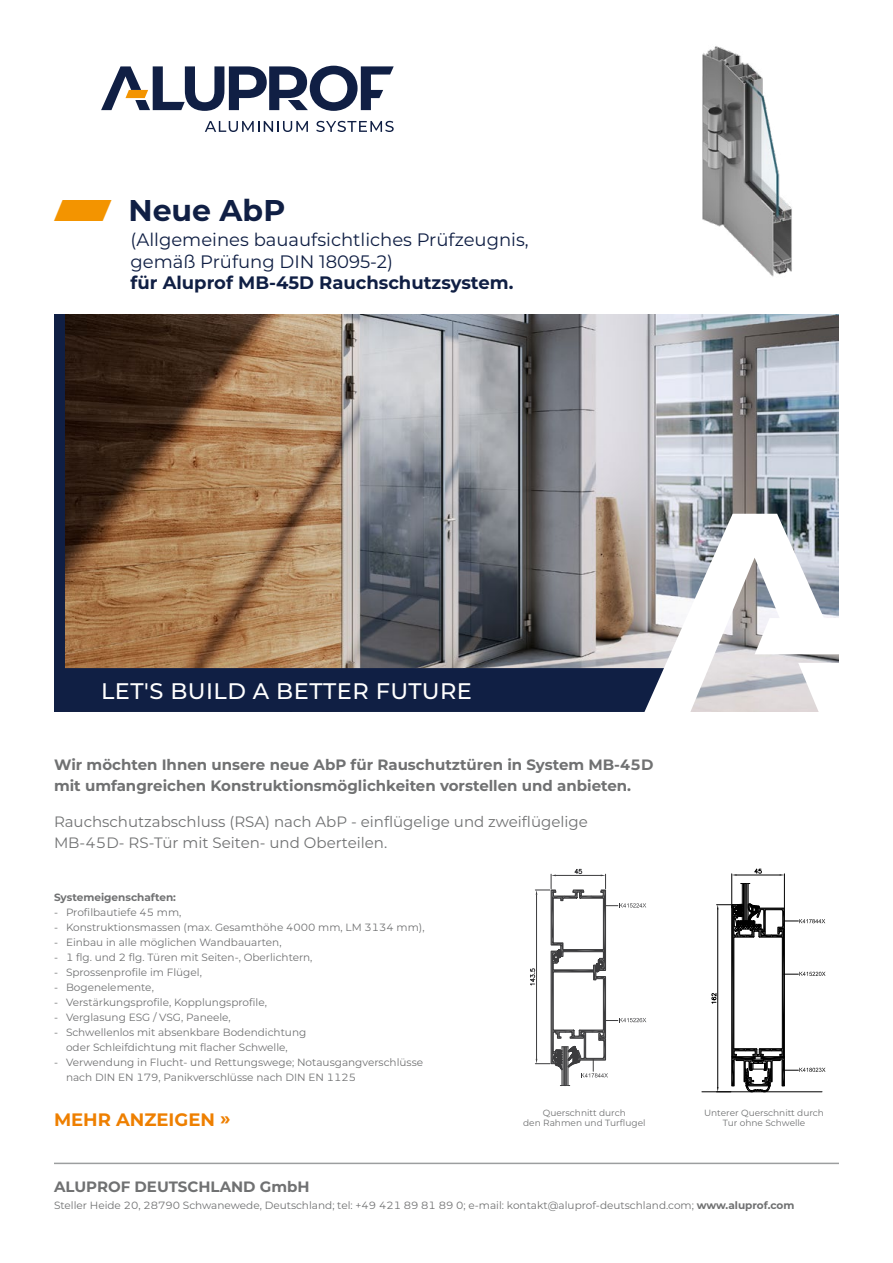
<style>
.page{position:relative;width:893px;height:1263px;background:#fff}
.page>*{position:absolute;margin:0;border:0;box-sizing:border-box;transform-origin:0 0}
.t1{font:700 30px "Montserrat Alu";color:#101f44}
.t2{font:500 22.5px "Montserrat Alu";letter-spacing:.02em;color:#fff}
.t3{font:18px/21.6px "Montserrat Alu";color:#101f44}
.t4{font:700 18px "Montserrat Alu";color:#101f44}
.t5{font:700 18px "Aluprof Sans";color:#ee7f00}
.t6{font:700 15px/21px "Montserrat Alu";color:#707172}
.t7{font:15px/21px "Montserrat Alu";color:#707172}
.t8{font:10.5px/15px "Montserrat Alu";color:#707172}
.t9{font:700 10.5px "Montserrat Alu";color:#707172}
.t10{font:9px/10.8px "Aluprof Sans";color:#707172;text-align:center}
.s1{color:#f39400}
.s2{font-weight:700}
</style>
<div class="page">
<hr style="left:54px;top:1162px;width:785px;height:2px;background:#9c9e9f">
<img style="left:702px;top:46px;width:90px;height:231px">
<img style="left:65px;top:314px;width:774px;height:354px">
<div style="left:54px;top:314px;width:11px;height:398px;background:#101f44"></div>
<div style="left:54px;top:668px;width:619px;height:44px;background:#101f44"></div>
<svg style="left:644px;top:514px;width:195px;height:198px"></svg>
<svg style="left:101px;top:66px;width:293px;height:45px"></svg>
<svg style="left:205px;top:121px;width:103px;height:11px"></svg>
<svg style="left:316px;top:121px;width:78px;height:11px"></svg>
<hr style="left:731px;top:874px;width:1px;height:34px;background:#000">
<hr style="left:784px;top:874px;width:1px;height:34px;background:#000">
<hr style="left:736px;top:875px;width:44px;height:1px;background:#000">
<svg style="left:754px;top:868px;width:8px;height:6px"></svg>
<hr style="left:748px;top:883px;width:1px;height:38px;background:#000">
<hr style="left:742px;top:883px;width:1px;height:38px;background:#000">
<hr style="left:743px;top:883px;width:1px;height:38px;background:#000">
<hr style="left:744px;top:883px;width:1px;height:38px;background:#000">
<hr style="left:746px;top:883px;width:1px;height:38px;background:#000">
<hr style="left:747px;top:883px;width:1px;height:38px;background:#000">
<hr style="left:702px;top:1091px;width:120px;height:1px;background:#000">
<svg style="left:711px;top:903px;width:114px;height:189px"></svg>
<hr style="left:568px;top:1047px;width:1px;height:38px;background:#3c3c3e">
<hr style="left:562px;top:1047px;width:1px;height:38px;background:#3c3c3e">
<hr style="left:563px;top:1047px;width:1px;height:38px;background:#3c3c3e">
<hr style="left:564px;top:1047px;width:1px;height:38px;background:#3c3c3e">
<hr style="left:565px;top:1047px;width:1px;height:38px;background:#3c3c3e">
<hr style="left:566px;top:1047px;width:1px;height:38px;background:#3c3c3e">
<svg style="left:530px;top:869px;width:116px;height:208px"></svg>
<h1 class="t1" style="left:54px;top:189px;width:233px"><span class="s1">⸠</span> Neue AbP</h1>
<h3 class="t3" style="left:131px;top:228px;width:400px">(Allgemeines bauaufsichtliches Prüfzeugnis, gemäß Prüfung DIN 18095-2)</h3>
<h3 class="t4" style="left:131px;top:270px;width:384px">für Aluprof MB-45D Rauchschutzsystem.</h3>
<h2 class="t2" style="left:101px;top:675px;width:372px">LET'S BUILD A BETTER FUTURE</h2>
<h3 class="t6" style="left:54px;top:754px;width:601px">Wir möchten Ihnen unsere neue AbP für Rauschutztüren in System MB-45D mit umfangreichen Konstruktionsmöglichkeiten vorstellen und anbieten.</h3>
<h3 class="t7" style="left:54px;top:811px;width:535px">Rauchschutzabschluss (RSA) nach AbP - einflügelige und zweiflügelige<br>MB-45D- RS-Tür mit Seiten- und Oberteilen.</h3>
<p class="t9" style="left:54px;top:889px;width:124px">Systemeigenschaften:</p>
<p class="t8" style="left:54px;top:904px;width:129px">- Profilbautiefe 45 mm,</p>
<p class="t8" style="left:54px;top:919px;width:372px">- Konstruktionsmassen (max. Gesamthöhe 4000 mm, LM 3134 mm),</p>
<p class="t8" style="left:54px;top:934px;width:229px">- Einbau in alle möglichen Wandbauarten,</p>
<p class="t8" style="left:54px;top:949px;width:260px">- 1 flg. und 2 flg. Türen mit Seiten-, Oberlichtern,</p>
<p class="t8" style="left:54px;top:964px;width:149px">- Sprossenprofile im Flügel,</p>
<p class="t8" style="left:54px;top:979px;width:101px">- Bogenelemente,</p>
<p class="t8" style="left:54px;top:994px;width:214px">- Verstärkungsprofile, Kopplungsprofile,</p>
<p class="t8" style="left:54px;top:1009px;width:178px">- Verglasung ESG / VSG, Paneele,</p>
<p class="t8" style="left:66px;top:1024px;width:242px;text-indent:-12px">- Schwellenlos mit absenkbare Bodendichtung oder Schleifdichtung mit flacher Schwelle,</p>
<p class="t8" style="left:66px;top:1054px;width:359px;text-indent:-12px">- Verwendung in Flucht- und Rettungswege; Notausgangverschlüsse nach DIN EN 179, Panikverschlüsse nach DIN EN 1125</p>
<h3 class="t5" style="left:54px;top:1107px;width:178px">MEHR ANZEIGEN »</h3>
<p class="t10" style="left:523px;top:1107px;width:124px">Querschnitt durch<br>den Rahmen und Turflugel</p>
<p class="t10" style="left:704px;top:1107px;width:121px">Unterer Querschnitt durch<br>Tur ohne Schwelle</p>
<h3 class="t6" style="left:54px;top:1176px;width:257px">ALUPROF DEUTSCHLAND GmbH</h3>
<p class="t8" style="left:54px;top:1197px;width:742px">Steller Heide 20, 28790 Schwanewede, Deutschland; tel: +49 421 89 81 89 0; e-mail: kontakt@aluprof-deutschland.com; <span class="s2">www.aluprof.com</span></p>
</div>
